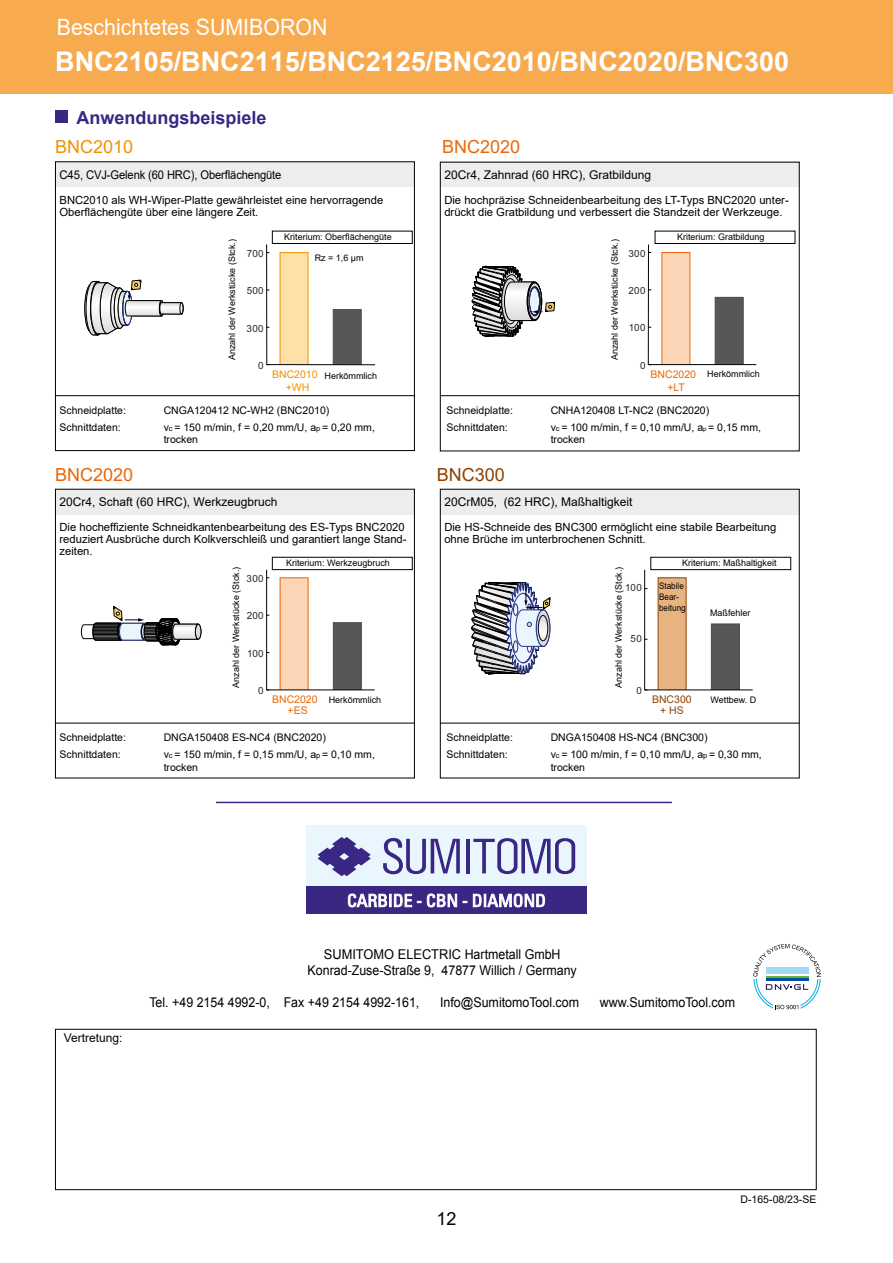
<style>
.page{position:relative;width:893px;height:1263px;background:#fff}
.page>*{position:absolute;margin:0;border:0;box-sizing:border-box;transform-origin:0 0}
.t1{font:700 27px "Arial";color:#fff}
.t2{font:22.5px "Arial";color:#fff;scale:.95 1}
.t3{font:700 18px "Arial";color:#392783}
.t4{font:18px "Arial";color:#ec6608}
.t5{font:18px "Arial";color:#f39200}
.t6{font:18px "Arial";color:#8f4100}
.t7{font:18px "Arial";color:#000}
.t8{font:13.5px "Arial";color:#000;scale:.92 1}
.t9{font:13.5px/16.2px "Arial";color:#000;text-align:center;scale:.95 1}
.t10{font:12px "Arial";color:#000}
.t11{font:12px "Arial";color:#000;scale:.95 1}
.t12{font:11.25px/12px "Arial";color:#000}
.t13{font:10.5px/17px "Arial";color:#000}
.t14{font:10.5px "Arial";color:#ec6608}
.t15{font:10.5px "Arial";color:#f39200}
.t16{font:10.5px/10.9px "Arial";color:#8f4100;text-align:center}
.t17{font:9.9px "Arial";letter-spacing:.03em;color:#282827}
.t18{font:9px "Arial";color:#000}
.t19{font:9px/10.8px "Arial";color:#000;scale:.9 1}
.s1{font-family:"Arial Narrow"}
.s2{font-size:7.5px}
.s3{font-size:6px}
</style>
<div class="page">
<div style="left:0;top:0;width:893px;height:94px;background:#f7aa4e"></div>
<div style="left:306px;top:825px;width:281px;height:61px;background:#eaf6fe"></div>
<svg style="left:318px;top:837px;width:53px;height:39px"></svg>
<svg style="left:383px;top:838px;width:77px;height:36px"></svg>
<hr style="left:466px;top:839px;width:4px;height:34px;background:#392783">
<svg style="left:473px;top:838px;width:102px;height:36px"></svg>
<div style="left:306px;top:886px;width:281px;height:28px;background:#392783"></div>
<svg style="left:348px;top:894px;width:73px;height:14px"></svg>
<svg style="left:427px;top:894px;width:30px;height:13px"></svg>
<svg style="left:473px;top:894px;width:72px;height:13px"></svg>
<div style="left:55px;top:111px;width:13px;height:12px;background:#392783"></div>
<svg style="left:84px;top:279px;width:100px;height:57px"></svg>
<svg style="left:472px;top:265px;width:83px;height:72px"></svg>
<div style="left:55px;top:162px;width:360px;height:25px;background:#ededed"></div>
<div style="left:55px;top:162px;width:360px;height:289px;border:1px solid #000"></div>
<hr style="left:55px;top:395px;width:360px;height:1px;background:#000">
<div style="left:440px;top:162px;width:359px;height:25px;background:#ededed"></div>
<hr style="left:440px;top:395px;width:359px;height:1px;background:#000">
<div style="left:440px;top:489px;width:359px;height:25px;background:#ededed"></div>
<hr style="left:440px;top:723px;width:359px;height:1px;background:#000">
<div style="left:55px;top:489px;width:360px;height:25px;background:#ededed"></div>
<div style="left:55px;top:489px;width:360px;height:289px;border:1px solid #000"></div>
<hr style="left:55px;top:723px;width:360px;height:1px;background:#000">
<svg style="left:81px;top:606px;width:121px;height:40px"></svg>
<svg style="left:471px;top:581px;width:79px;height:94px"></svg>
<svg style="left:266px;top:244px;width:109px;height:121px"></svg>
<svg style="left:648px;top:244px;width:108px;height:121px"></svg>
<svg style="left:266px;top:570px;width:109px;height:121px"></svg>
<svg style="left:644px;top:570px;width:109px;height:121px"></svg>
<hr style="left:216px;top:802px;width:456px;height:1px;background:#392783">
<div style="left:272px;top:231px;width:140px;height:13px;border:1px solid #000"></div>
<div style="left:655px;top:231px;width:140px;height:13px;border:1px solid #000"></div>
<div style="left:272px;top:557px;width:140px;height:13px;border:1px solid #000"></div>
<div style="left:651px;top:557px;width:140px;height:13px;border:1px solid #000"></div>
<div style="left:55px;top:1029px;width:761px;height:161px;border:1px solid #000"></div>
<svg style="left:753px;top:944px;width:68px;height:65px"></svg>
<h2 class="t2" style="left:57px;top:11px;width:287px">Beschichtetes SUMIBORON</h2>
<h1 class="t1" style="left:55px;top:42px;width:735px">BNC2105/BNC2115/BNC2125/BNC2010/BNC2020/BNC300</h1>
<h3 class="t3" style="left:77px;top:105px;width:192px">Anwendungsbeispiele</h3>
<h3 class="t5" style="left:55px;top:135px;width:80px">BNC2010</h3>
<h3 class="t4" style="left:442px;top:135px;width:80px">BNC2020</h3>
<p class="t11" style="left:60px;top:166px;width:235px">C45, CVJ-Gelenk (60 HRC), Oberflächengüte</p>
<p class="t10" style="left:444px;top:166px;width:208px">20Cr4, Zahnrad (60 HRC), Gratbildung</p>
<p class="t12" style="left:60px;top:194px;width:325px">BNC2010 als WH-Wiper-Platte gewährleistet eine hervorragende<br>Oberflächengüte über eine längere Zeit.</p>
<p class="t12" style="left:444px;top:194px;width:346px">Die hochpräzise Schneidenbearbeitung des LT-Typs BNC2020 unter&shy;drückt die Gratbildung und verbessert die Standzeit der Werkzeuge.</p>
<p class="t18" style="left:226px;top:360px;width:122px;rotate:-90deg">Anzahl der Werkstücke (Stck.)</p>
<p class="t17" style="left:247px;top:247px;width:18px">700</p>
<p class="t17" style="left:247px;top:284px;width:19px">500</p>
<p class="t17" style="left:247px;top:321px;width:19px">300</p>
<p class="t17" style="left:258px;top:359px;width:7px">0</p>
<p class="t18" style="left:284px;top:231px;width:109px">Kriterium: Oberflächengüte</p>
<p class="t18" style="left:677px;top:231px;width:89px">Kriterium: Gratbildung</p>
<p class="t18" style="left:608px;top:360px;width:122px;rotate:-90deg">Anzahl der Werkstücke (Stck.)</p>
<p class="t17" style="left:628px;top:246px;width:19px">300</p>
<p class="t17" style="left:629px;top:284px;width:19px">200</p>
<p class="t17" style="left:629px;top:321px;width:18px">100</p>
<p class="t18" style="left:315px;top:251px;width:50px">Rz = 1,6 <span class="s1">µ</span>m</p>
<p class="t17" style="left:640px;top:359px;width:7px">0</p>
<p class="t15" style="left:272px;top:367px;width:47px">BNC2010</p>
<p class="t14" style="left:651px;top:367px;width:47px">BNC2020</p>
<p class="t18" style="left:707px;top:368px;width:54px">Herkömmlich</p>
<p class="t18" style="left:325px;top:370px;width:54px">Herkömmlich</p>
<p class="t15" style="left:286px;top:380px;width:25px">+WH</p>
<p class="t14" style="left:667px;top:380px;width:19px">+LT</p>
<p class="t13" style="left:60px;top:401px;width:68px">Schneidplatte:<br>Schnittdaten:</p>
<p class="t13" style="left:164px;top:401px;width:213px">CNGA120412 NC-WH2 (BNC2010)<br>v<span class="s2">c</span> = 150 m/min, f = 0,20 mm/U, a<span class="s2">p</span> = 0,20 mm,</p>
<p class="t13" style="left:164px;top:431px;width:36px">trocken</p>
<h3 class="t4" style="left:55px;top:462px;width:80px">BNC2020</h3>
<p class="t13" style="left:446px;top:401px;width:68px">Schneidplatte:<br>Schnittdaten:</p>
<p class="t13" style="left:551px;top:401px;width:212px">CNHA120408 LT-NC2 (BNC2020)<br>v<span class="s2">c</span> = 100 m/min, f = 0,10 mm/U, a<span class="s3">p</span> = 0,15 mm,</p>
<p class="t13" style="left:551px;top:431px;width:36px">trocken</p>
<h3 class="t6" style="left:437px;top:462px;width:70px">BNC300</h3>
<p class="t10" style="left:60px;top:494px;width:219px">20Cr4, Schaft (60 HRC), Werkzeugbruch</p>
<p class="t10" style="left:444px;top:493px;width:190px">20CrM05, (62 HRC), Maßhaltigkeit</p>
<p class="t12" style="left:60px;top:521px;width:349px">Die hocheffiziente Schneidkantenbearbeitung des ES-Typs BNC2020 reduziert Ausbrüche durch Kolkverschleiß und garantiert lange Stand&shy;zeiten.</p>
<p class="t12" style="left:444px;top:521px;width:334px">Die HS-Schneide des BNC300 ermöglicht eine stabile Bearbeitung ohne Brüche im unterbrochenen Schnitt.</p>
<p class="t18" style="left:230px;top:688px;width:122px;rotate:-90deg">Anzahl der Werkstücke (Stck.)</p>
<p class="t17" style="left:247px;top:572px;width:19px">300</p>
<p class="t17" style="left:247px;top:609px;width:19px">200</p>
<p class="t17" style="left:247px;top:646px;width:18px">100</p>
<p class="t17" style="left:258px;top:684px;width:7px">0</p>
<p class="t18" style="left:286px;top:557px;width:105px">Kriterium: Werkzeugbruch</p>
<p class="t18" style="left:682px;top:557px;width:96px">Kriterium: Maßhaltigkeit</p>
<p class="t18" style="left:613px;top:688px;width:122px;rotate:-90deg">Anzahl der Werkstücke (Stck.)</p>
<p class="t19" style="left:659px;top:580px;width:31px">Stabile<br>Bear&shy;beitung</p>
<p class="t17" style="left:625px;top:581px;width:18px">100</p>
<p class="t18" style="left:710px;top:606px;width:42px">Maßfehler</p>
<p class="t17" style="left:631px;top:632px;width:13px">50</p>
<p class="t17" style="left:636px;top:684px;width:7px">0</p>
<p class="t14" style="left:272px;top:692px;width:47px">BNC2020</p>
<p class="t16" style="left:652px;top:694px;width:41px">BNC300 + HS</p>
<p class="t18" style="left:711px;top:693px;width:47px">Wettbew. D</p>
<p class="t18" style="left:329px;top:693px;width:54px">Herkömmlich</p>
<p class="t14" style="left:288px;top:703px;width:22px">+ES</p>
<p class="t13" style="left:60px;top:729px;width:68px">Schneidplatte:<br>Schnittdaten:</p>
<p class="t13" style="left:164px;top:729px;width:213px">DNGA150408 ES-NC4 (BNC2020)<br>v<span class="s2">c</span> = 150 m/min, f = 0,15 mm/U, a<span class="s2">p</span> = 0,10 mm,</p>
<p class="t13" style="left:164px;top:758px;width:36px">trocken</p>
<p class="t13" style="left:446px;top:729px;width:68px">Schneidplatte:<br>Schnittdaten:</p>
<p class="t13" style="left:551px;top:729px;width:213px">DNGA150408 HS-NC4 (BNC300)<br>v<span class="s2">c</span> = 100 m/min, f = 0,10 mm/U, a<span class="s2">p</span> = 0,30 mm,</p>
<p class="t13" style="left:551px;top:758px;width:36px">trocken</p>
<p class="t10" style="left:64px;top:1029px;width:60px">Vertretung:</p>
<p class="t9" style="left:308px;top:946px;width:285px">SUMITOMO ELECTRIC Hartmetall GmbH<br>Konrad-Zuse-Straße 9, 47877 Willich / Germany</p>
<p class="t8" style="left:149px;top:994px;width:295px">Tel. +49 2154 4992-0, Fax +49 2154 4992-161,</p>
<p class="t8" style="left:440px;top:994px;width:152px">Info@SumitomoTool.com</p>
<p class="t8" style="left:600px;top:994px;width:149px">www.SumitomoTool.com</p>
<h3 class="t7" style="left:436px;top:1206px;width:22px">12</h3>
<p class="t13" style="left:741px;top:1190px;width:77px">D-165-08/23-SE</p>
</div>
